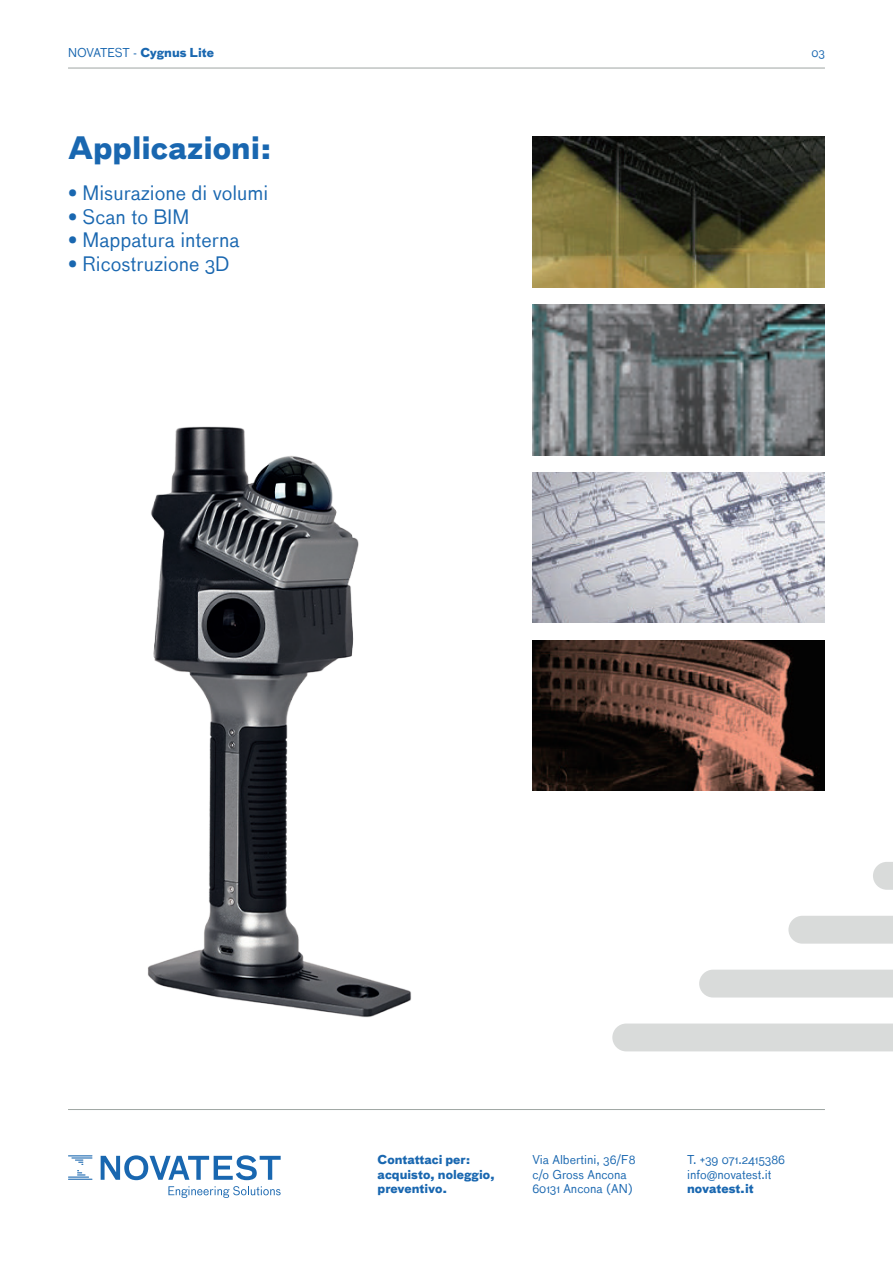
<style>
.page{position:relative;width:893px;height:1263px;background:#fff}
.page>*{position:absolute;margin:0;border:0;box-sizing:border-box;transform-origin:0 0}
.t1{font:700 30px "Bau";color:#1967b0}
.t2{font:19.5px "Bau";color:#1967b0}
.t3{font:12px/14.4px "Bau";color:#1967b0}
.t4{font:700 12px/14.4px "Bau";color:#1967b0}
.s1{font-weight:400}
</style>
<div class="page">
<hr style="left:68px;top:68px;width:757px;height:1px;background:#9fa6a3">
<hr style="left:68px;top:1109px;width:757px;height:1px;background:#9fa6a3">
<svg style="left:68px;top:1155px;width:24px;height:25px"></svg>
<svg style="left:101px;top:1155px;width:180px;height:25px"></svg>
<svg style="left:168px;top:1186px;width:113px;height:12px"></svg>
<div style="left:612px;top:1023px;width:281px;height:28px;background:#d9dbda"></div>
<div style="left:699px;top:970px;width:194px;height:27px;background:#d9dbda"></div>
<div style="left:788px;top:916px;width:105px;height:28px;background:#d9dbda"></div>
<svg style="left:873px;top:862px;width:20px;height:28px"></svg>
<img style="left:148px;top:426px;width:264px;height:592px">
<img style="left:532px;top:640px;width:293px;height:151px">
<img style="left:532px;top:472px;width:293px;height:151px">
<img style="left:532px;top:304px;width:293px;height:151px">
<img style="left:532px;top:136px;width:293px;height:151px">
<p class="t4" style="left:68px;top:45px;width:148px"><span class="s1">NOVATEST -</span> Cygnus Lite</p>
<h1 class="t1" style="left:68px;top:127px;width:205px">Applicazioni:</h1>
<h2 class="t2" style="left:68px;top:182px;width:202px">• Misurazione di volumi</h2>
<h2 class="t2" style="left:68px;top:205px;width:123px">• Scan to BIM</h2>
<h2 class="t2" style="left:68px;top:229px;width:173px">• Mappatura interna</h2>
<h2 class="t2" style="left:68px;top:252px;width:163px">• Ricostruzione 3D</h2>
<p class="t3" style="left:812px;top:46px;width:15px">03</p>
<p class="t4" style="left:378px;top:1152px;width:119px">Contattaci per: acquisto, noleggio, preventivo.</p>
<p class="t3" style="left:532px;top:1153px;width:105px">Via Albertini, 36/F8 c/o Gross Ancona<br>60131 Ancona (AN)</p>
<p class="t3" style="left:687px;top:1153px;width:99px">T. +39 071.2415386 info@novatest.it</p>
<p class="t4" style="left:687px;top:1181px;width:68px">novatest.it</p>
</div>
